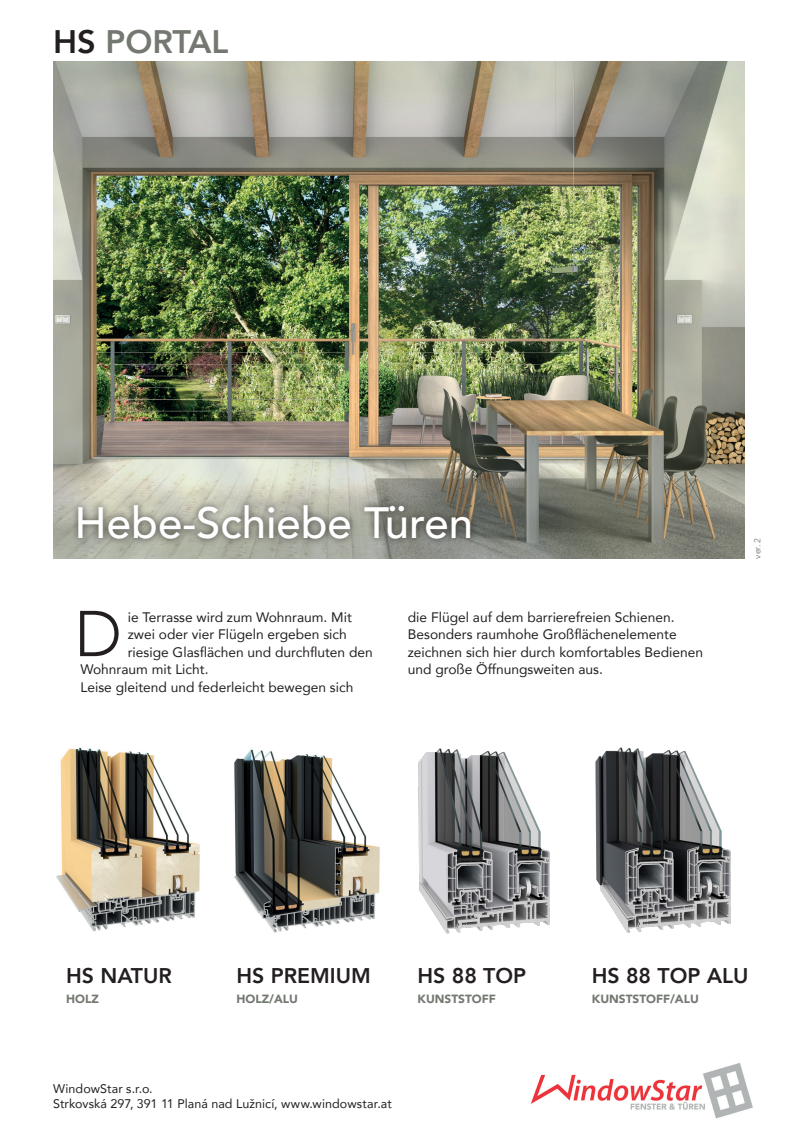
<style>
.page{position:relative;width:798px;height:1134px;background:#fff}
.page>*{position:absolute;margin:0;border:0;box-sizing:border-box;transform-origin:0 0}
.titul_psaci{font:300 63.88px "Avenir";color:#231f20}
.t1{font:500 43.75px "Avenir";color:#fff}
.t2{font:800 32.5px "Avenir";color:#737871}
.t3{font:800 21.25px "Avenir";color:#231f20}
.t4{font:13.75px/17.5px "Avenir";color:#231f20}
.t5{font:12.5px/15px "Avenir";letter-spacing:.01em;color:#231f20}
.t6{font:900 11.88px "Avenir";color:#737871}
.t7{font:8.75px "Avenir";color:#737871}
.s1{color:#231f20}
</style>
<div class="page">
<img style="left:53px;top:61px;width:691px;height:498px">
<div style="left:71px;top:498px;width:407px;height:48px;background:#231f20;opacity:.75"></div>
<img style="left:530px;top:1063px;width:223px;height:56px">
<img style="left:56px;top:747px;width:144px;height:184px">
<img style="left:234px;top:749px;width:146px;height:184px">
<img style="left:418px;top:748px;width:132px;height:186px">
<img style="left:595px;top:747px;width:136px;height:186px">
<p class="t2" style="left:53px;top:17px;width:177px"><span class="s1">HS</span> PORTAL</p>
<p class="t1" style="left:74px;top:484px;width:400px">Hebe-Schiebe Türen</p>
<p class="titul_psaci" style="left:74px;top:596px;width:49px">D</p>
<p class="t4" style="left:128px;top:608px;width:225px">ie Terrasse wird zum Wohnraum. Mit</p>
<p class="t4" style="left:128px;top:625px;width:220px">zwei oder vier Flügeln ergeben sich</p>
<p class="t4" style="left:128px;top:643px;width:246px">riesige Glasflächen und durchfluten den</p>
<p class="t4" style="left:80px;top:660px;width:129px">Wohnraum mit Licht.</p>
<p class="t4" style="left:80px;top:678px;width:274px">Leise gleitend und federleicht bewegen sich</p>
<p class="t4" style="left:407px;top:608px;width:297px">die Flügel auf dem barrierefreien Schienen.<br>Besonders raumhohe Großflächenelemente zeichnen sich hier durch komfortables Bedienen und große Öffnungsweiten aus.</p>
<p class="t7" style="left:752px;top:559px;width:22px;rotate:-90deg">ver. 2</p>
<p class="t3" style="left:66px;top:959px;width:107px">HS NATUR</p>
<p class="t3" style="left:236px;top:959px;width:136px">HS PREMIUM</p>
<p class="t3" style="left:417px;top:959px;width:110px">HS 88 TOP</p>
<p class="t3" style="left:591px;top:959px;width:158px">HS 88 TOP ALU</p>
<p class="t6" style="left:66px;top:988px;width:34px">HOLZ</p>
<p class="t6" style="left:236px;top:988px;width:63px">HOLZ/ALU</p>
<p class="t6" style="left:417px;top:988px;width:80px">KUNSTSTOFF</p>
<p class="t6" style="left:591px;top:988px;width:109px">KUNSTSTOFF/ALU</p>
<p class="t5" style="left:53px;top:1081px;width:340px">WindowStar s.r.o.<br>Strkovská 297, 391 11 Planá nad Lužnicí, www.windowstar.at</p>
</div>
